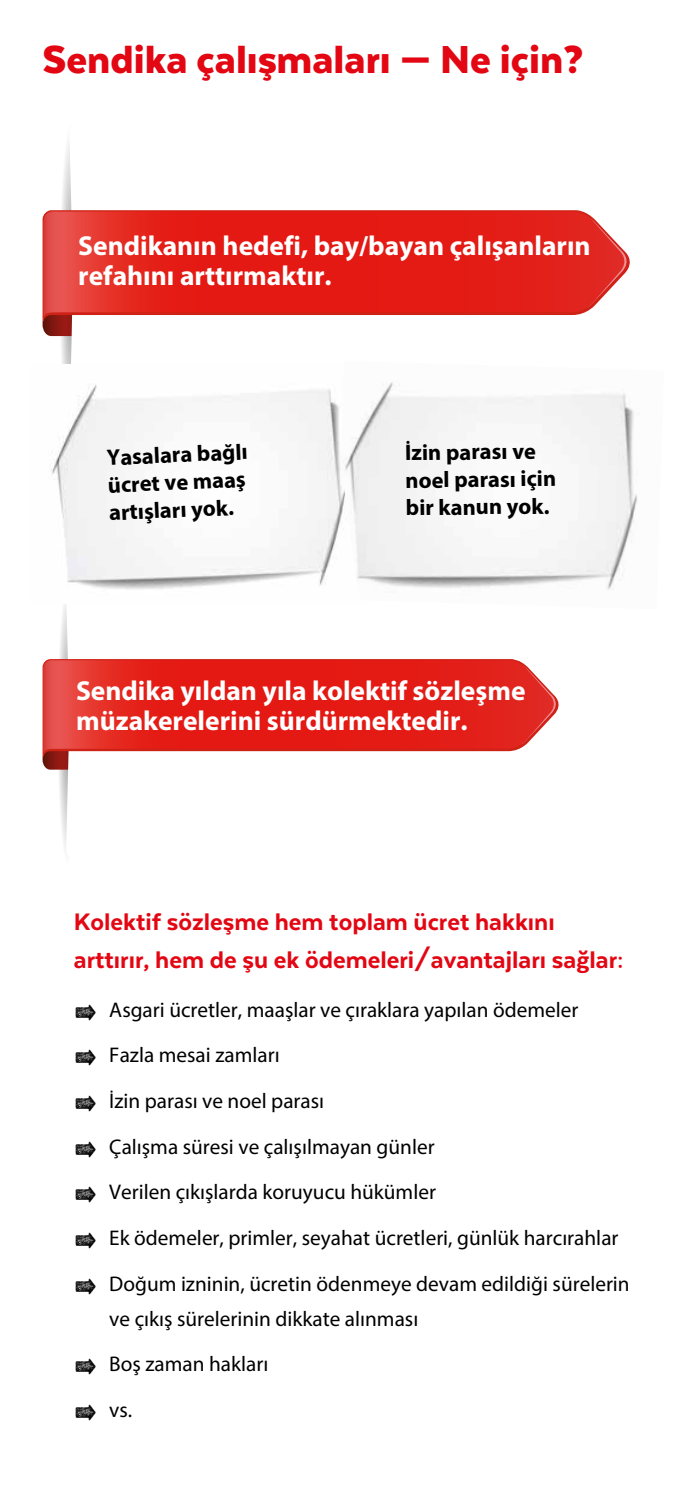
<style>
.page{position:relative;width:695px;height:1489px;background:#fff}
.page>*{position:absolute;margin:0;border:0;box-sizing:border-box;transform-origin:0 0}
.t1{font:900 45px "Texta";color:#e30613}
.t2{font:700 27.5px/30px "Myriad Pro";color:#fff}
.t3{font:800 27.5px/37.5px "Texta";color:#e30613}
.t4{font:700 22.5px/27.5px "Myriad Pro";color:#000}
.t5{font:21.25px/45.8px "Myriad Pro";color:#000}
.s1{font-family:"Veneer Extras";font-size:40px}
</style>
<div class="page">
<svg style="left:43px;top:604px;width:26px;height:246px"></svg>
<svg style="left:43px;top:658px;width:473px;height:101px"></svg>
<svg style="left:44px;top:660px;width:483px;height:93px;background:#e3261f"></svg>
<svg style="left:521px;top:664px;width:38px;height:80px"></svg>
<svg style="left:43px;top:142px;width:29px;height:222px"></svg>
<svg style="left:43px;top:210px;width:538px;height:114px"></svg>
<svg style="left:44px;top:211px;width:548px;height:106px;background:#e3251f"></svg>
<svg style="left:587px;top:216px;width:43px;height:92px"></svg>
<img style="left:51px;top:383px;width:289px;height:206px">
<img style="left:340px;top:382px;width:298px;height:208px">
<h1 class="t1" style="left:43px;top:36px;width:542px">Sendika çalıs¸maları — Ne için?</h1>
<p class="t2" style="left:78px;top:229px;width:514px">Sendikanın hedefi, bay/bayan çalışanların refahını arttırmaktır.</p>
<p class="t4" style="left:105px;top:444px;width:143px;rotate:-3deg">Yasalara bağlı ücret ve maaş artışları yok.</p>
<p class="t4" style="left:404px;top:438px;width:152px;rotate:-1deg">İzin parası ve noel parası için bir kanun yok.</p>
<p class="t2" style="left:76px;top:674px;width:451px">Sendika yıldan yıla kolektif sözleşme müzakerelerini sürdürmektedir.</p>
<p class="t3" style="left:74px;top:902px;width:551px">Kolektif sözles¸ me hem toplam ücret hakkını arttırır, hem de s¸u ek ödemeleri/avantajları sag˘lar:</p>
<p class="t5" style="left:74px;top:986px;width:557px"><span class="s1">#</span> Asgari ücretler, maaşlar ve çıraklara yapılan ödemeler<br><span class="s1">#</span> Fazla mesai zamları<br><span class="s1">#</span> İzin parası ve noel parası<br><span class="s1">#</span> Çalışma süresi ve çalışılmayan günler<br><span class="s1">#</span> Verilen çıkışlarda koruyucu hükümler<br><span class="s1">#</span> Ek ödemeler, primler, seyahat ücretleri, günlük harcırahlar <span class="s1">#</span> Doğum izninin, ücretin ödenmeye devam edildiği sürelerin</p>
<p class="t5" style="left:74px;top:1295px;width:346px;text-indent:35px">ve çıkış sürelerinin dikkate alınması <span class="s1">#</span> Boş zaman hakları<br><span class="s1">#</span> vs.</p>
</div>
